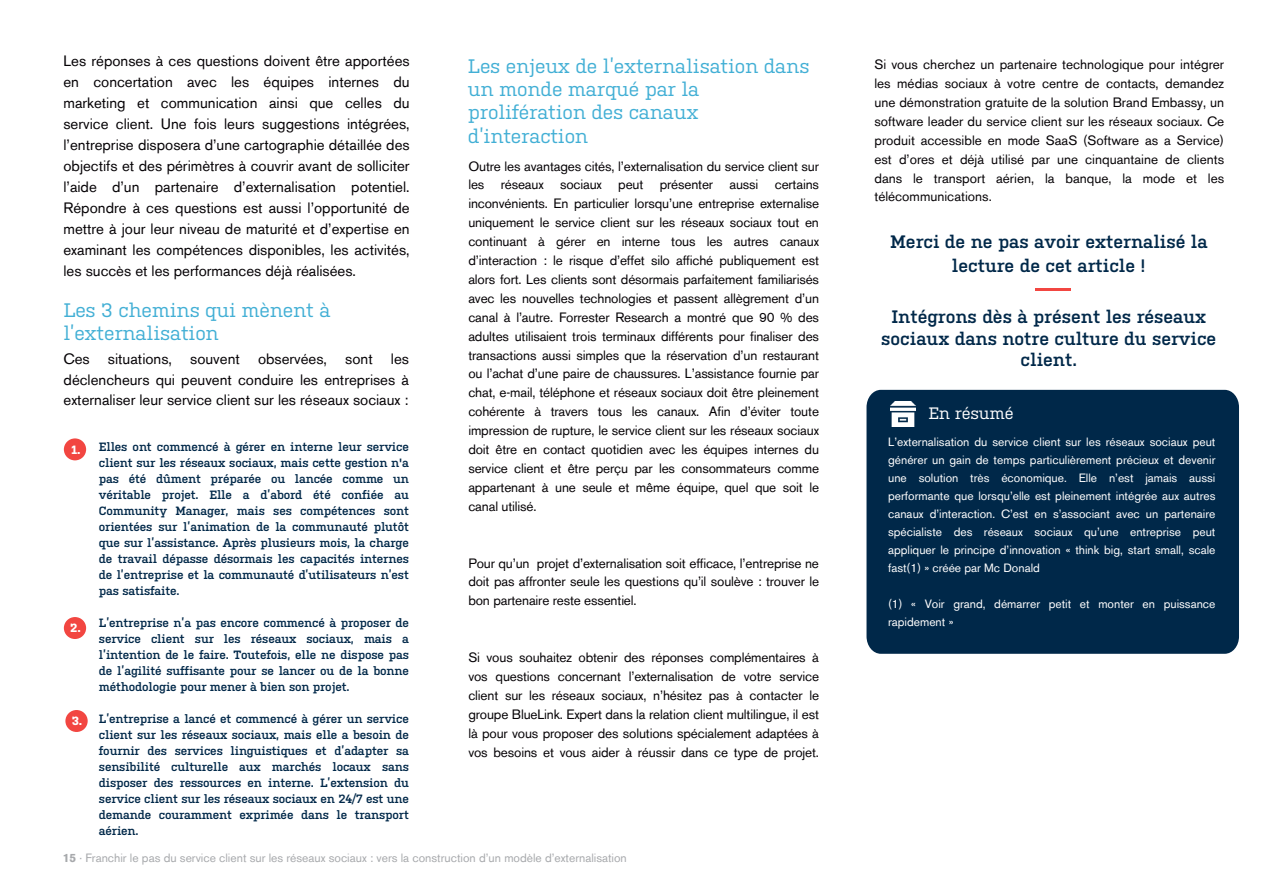
<style>
.page{position:relative;width:1263px;height:893px;background:#fff}
.page>*{position:absolute;margin:0;border:0;box-sizing:border-box;transform-origin:0 0}
.t1{font:19.5px/23.7px "Kulturista";letter-spacing:-.01em;color:#42afd5}
.t2{font:600 18px/21.6px "Kulturista";color:#002849;text-align:center}
.t3{font:16.5px "Kulturista";letter-spacing:-.01em;color:#fff}
.t4{font:15px/21px "Akzidenz Grotesk BE";color:#050205;text-align:justify}
.t5{font:13.5px/18.9px "Akzidenz Grotesk BE";letter-spacing:-.01em;color:#050205;text-align:justify}
.t6{font:600 12px/16px "Kulturista";letter-spacing:-.01em;color:#002849;text-align:justify}
.t7{font:12px/18px "Akzidenz Grotesk BE";color:#fff;text-align:justify}
.t8{font:12px "Akzidenz Grotesk BE";color:#a7a9ac}
.t9{font:700 12px "Kulturista";color:#fff}
.s1{font-weight:700}
</style>
<div class="page">
<div style="left:64px;top:438px;width:22px;height:22px;background:#f24641;border-radius:50%"></div>
<div style="left:64px;top:617px;width:22px;height:22px;background:#f24641;border-radius:50%"></div>
<div style="left:65px;top:710px;width:23px;height:22px;background:#f24641;border-radius:50%"></div>
<div style="left:866px;top:390px;width:373px;height:264px;background:#002849"></div>
<img style="left:890px;top:401px;width:25px;height:25px">
<hr style="left:1036px;top:288px;width:35px;height:3px;background:#f24641">
<p class="t4" style="left:63px;top:50px;width:348px">Les réponses à ces questions doivent être apportées en concertation avec les équipes internes du marketing et communication ainsi que celles du service client. Une fois leurs suggestions intégrées, l’entreprise disposera d’une cartographie détaillée des objectifs et des périmètres à couvrir avant de solliciter l’aide d’un partenaire d’externalisation potentiel.<br>Répondre à ces questions est aussi l’opportunité de mettre à jour leur niveau de maturité et d’expertise en examinant les compétences disponibles, les activités, les succès et les performances déjà réalisées.</p>
<h1 class="t1" style="left:468px;top:52px;width:343px">Les enjeux de l’externalisation dans un monde marqué par la prolifération des canaux d’interaction</h1>
<h1 class="t1" style="left:63px;top:296px;width:269px">Les 3 chemins qui mènent à l’externalisation</h1>
<p class="t4" style="left:64px;top:349px;width:347px;line-height:20.4px">Ces situations, souvent observées, sont les déclencheurs qui peuvent conduire les entreprises à externaliser leur service client sur les réseaux sociaux :</p>
<p class="t6" style="left:99px;top:438px;width:311px">Elles ont commencé à gérer en interne leur service client sur les réseaux sociaux, mais cette gestion n'a pas été dûment préparée ou lancée comme un véritable projet. Elle a d’abord été confiée au Community Manager, mais ses compétences sont orientées sur l’animation de la communauté plutôt que sur l’assistance. Après plusieurs mois, la charge de travail dépasse désormais les capacités internes de l’entreprise et la communauté d’utilisateurs n’est pas satisfaite.</p>
<p class="t6" style="left:99px;top:614px;width:311px">L’entreprise n’a pas encore commencé à proposer de service client sur les réseaux sociaux, mais a l’intention de le faire. Toutefois, elle ne dispose pas de l’agilité suffisante pour se lancer ou de la bonne méthodologie pour mener à bien son projet.</p>
<p class="t6" style="left:99px;top:710px;width:311px">L’entreprise a lancé et commencé à gérer un service client sur les réseaux sociaux, mais elle a besoin de fournir des services linguistiques et d’adapter sa sensibilité culturelle aux marchés locaux sans disposer des ressources en interne. L’extension du service client sur les réseaux sociaux en 24/7 est une demande couramment exprimée dans le transport aérien.</p>
<p class="t5" style="left:468px;top:156px;width:352px">Outre les avantages cités, l’externalisation du service client sur les réseaux sociaux peut présenter aussi certains inconvénients. En particulier lorsqu’une entreprise externalise uniquement le service client sur les réseaux sociaux tout en continuant à gérer en interne tous les autres canaux d’interaction : le risque d’effet silo affiché publiquement est alors fort. Les clients sont désormais parfaitement familiarisés avec les nouvelles technologies et passent allègrement d’un canal à l’autre. Forrester Research a montré que 90 % des adultes utilisaient trois terminaux différents pour finaliser des transactions aussi simples que la réservation d’un restaurant ou l’achat d’une paire de chaussures. L’assistance fournie par chat, e-mail, téléphone et réseaux sociaux doit être pleinement cohérente à travers tous les canaux. Afin d’éviter toute impression de rupture, le service client sur les réseaux sociaux doit être en contact quotidien avec les équipes internes du service client et être perçu par les consommateurs comme appartenant à une seule et même équipe, quel que soit le canal utilisé.</p>
<p class="t9" style="left:71px;top:441px;width:11px">1.</p>
<p class="t5" style="left:468px;top:553px;width:352px">Pour qu’un projet d’externalisation soit efficace, l’entreprise ne doit pas affronter seule les questions qu’il soulève : trouver le bon partenaire reste essentiel.</p>
<p class="t9" style="left:70px;top:619px;width:12px">2.</p>
<p class="t5" style="left:468px;top:648px;width:352px">Si vous souhaitez obtenir des réponses complémentaires à vos questions concernant l’externalisation de votre service client sur les réseaux sociaux, n’hésitez pas à contacter le groupe BlueLink. Expert dans la relation client multilingue, il est là pour vous proposer des solutions spécialement adaptées à vos besoins et vous aider à réussir dans ce type de projet.</p>
<p class="t9" style="left:72px;top:712px;width:12px">3.</p>
<p class="t8" style="left:63px;top:851px;width:566px"><span class="s1">15</span> · Franchir le pas du service client sur les réseaux sociaux : vers la construction d’un modèle d’externalisation</p>
<p class="t5" style="left:874px;top:55px;width:351px">Si vous cherchez un partenaire technologique pour intégrer les médias sociaux à votre centre de contacts, demandez une démonstration gratuite de la solution Brand Embassy, un software leader du service client sur les réseaux sociaux. Ce produit accessible en mode SaaS (Software as a Service) est d’ores et déjà utilisé par une cinquantaine de clients dans le transport aérien, la banque, la mode et les télécommunications.</p>
<h2 class="t2" style="left:890px;top:228px;width:319px;line-height:24px">Merci de ne pas avoir externalisé la lecture de cet article !</h2>
<h2 class="t2" style="left:881px;top:305px;width:337px">Intégrons dès à présent les réseaux sociaux dans notre culture du service client.</h2>
<p class="t3" style="left:928px;top:401px;width:86px">En résumé</p>
<p class="t7" style="left:888px;top:433px;width:329px">L’externalisation du service client sur les réseaux sociaux peut générer un gain de temps particulièrement précieux et devenir une solution très économique. Elle n’est jamais aussi performante que lorsqu’elle est pleinement intégrée aux autres canaux d’interaction. C’est en s’associant avec un partenaire spécialiste des réseaux sociaux qu’une entreprise peut appliquer le principe d’innovation « think big, start small, scale fast(1) » créée par Mc Donald</p>
<p class="t7" style="left:888px;top:595px;width:329px">(1) « Voir grand, démarrer petit et monter en puissance rapidement »</p>
</div>
